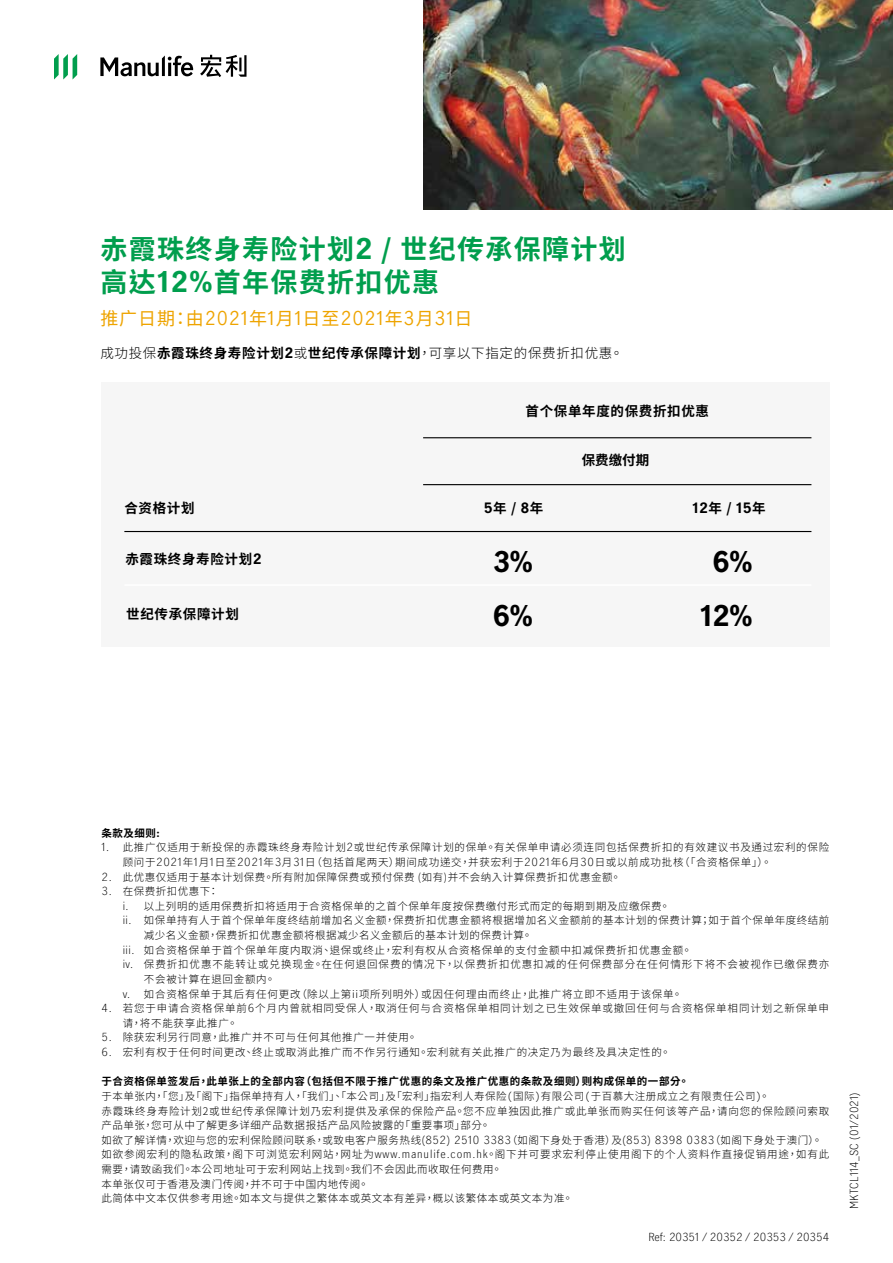
<style>
.page{position:relative;width:893px;height:1263px;background:#fff}
.page>*{position:absolute;margin:0;border:0;box-sizing:border-box;transform-origin:0 0}
.t1{font:700 27px/33px "Noto Sans CJ Ktc";letter-spacing:.05em;color:#009e4d}
.t2{font:700 27px/54.8px "Manulife JH Sans";color:#000}
.t3{font:18px "Noto Sans CJ Ktc";letter-spacing:.05em;color:#eea400}
.t4{font:700 13.5px "Noto Sans CJ Ktc";letter-spacing:.05em;color:#000}
.t5{font:300 13.5px "Noto Sans CJ Ktc";letter-spacing:.05em;color:#000}
.t6{font:700 13.5px "Manulife JH Sans";color:#000}
.t7{font:300 10.5px/14.7px "Noto Sans CJ Ktc";letter-spacing:.065em;color:#000}
.t8{font:300 10.5px/14.7px "Noto Sans CJ Ktc";letter-spacing:.085em;color:#000}
.t9{font:300 10.5px "Noto Sans CJ Ktc";letter-spacing:.09em;color:#000}
.t10{font:700 10.5px "Noto Sans CJ Ktc";letter-spacing:.05em;color:#000}
.t11{font:300 10.5px "Manulife JH Sans";color:#000}
.t12{font:300 10.5px "Manulife JH Sans";letter-spacing:.02em;color:#000}
.s1{font-family:"Manulife JH Sans"}
.s2{font-weight:700}
.s3{font-family:"Manulife JH Sans";font-weight:700}
.s4{font-family:"Noto Sans CJ Ktc"}
</style>
<div class="page">
<svg style="left:54px;top:54px;width:23px;height:26px"></svg>
<svg style="left:100px;top:56px;width:93px;height:20px"></svg>
<svg style="left:200px;top:55px;width:47px;height:22px"></svg>
<img style="left:423px;top:0;width:470px;height:210px">
<div style="left:101px;top:382px;width:728px;height:264px;background:#f6f6f6"></div>
<hr style="left:124px;top:584px;width:687px;height:2px;background:#fff">
<hr style="left:124px;top:531px;width:687px;height:1px;background:#000">
<hr style="left:423px;top:484px;width:388px;height:1px;background:#000">
<hr style="left:423px;top:437px;width:388px;height:1px;background:#000">
<h1 class="t1" style="left:100px;top:233px;width:527px">赤霞珠终身寿险计划<span class="s1">2</span> / 世纪传承保障计划高达<span class="s1">12%</span>首年保费折扣优惠</h1>
<h2 class="t3" style="left:100px;top:308px;width:374px">推广日期：由<span class="s1">2021</span>年<span class="s1">1</span>月<span class="s1">1</span>日至<span class="s1">2021</span>年<span class="s1">3</span>月<span class="s1">31</span>日</h2>
<p class="t5" style="left:100px;top:345px;width:524px">成功投保<span class="s2">赤霞珠终身寿险计划</span><span class="s3">2</span>或<span class="s2">世纪传承保障计划</span>，可享以下指定的保费折扣优惠。</p>
<p class="t4" style="left:525px;top:403px;width:185px">首个保单年度的保费折扣优惠</p>
<p class="t4" style="left:124px;top:500px;width:72px">合资格计划</p>
<p class="t4" style="left:125px;top:551px;width:137px">赤霞珠终身寿险计划<span class="s1">2</span></p>
<p class="t4" style="left:126px;top:606px;width:114px">世纪传承保障计划</p>
<p class="t4" style="left:582px;top:452px;width:69px">保费缴付期</p>
<p class="t4" style="left:484px;top:501px;width:61px"><span class="s1">5</span>年 / <span class="s1">8</span>年</p>
<p class="t6" style="left:692px;top:498px;width:75px">12<span class="s4">年 /</span> 15<span class="s4">年</span></p>
<h1 class="t2" style="left:700px;top:533px;width:54px;text-align:center">6%<br>12%</h1>
<h1 class="t2" style="left:493px;top:533px;width:41px">3%<br>6%</h1>
<p class="t10" style="left:101px;top:827px;width:60px">条款及细则<span class="s1">:</span></p>
<p class="t7" style="left:123px;top:840px;width:708px;text-indent:-21px"><span class="s1">1.</span> 此推广仅适用于新投保的赤霞珠终身寿险计划<span class="s1">2</span>或世纪传承保障计划的保单。有关保单申请必须连同包括保费折扣的有效建议书及通过宏利的保险顾问于<span class="s1">2021</span>年<span class="s1">1</span>月<span class="s1">1</span>日至<span class="s1">2021</span>年<span class="s1">3</span>月<span class="s1">31</span>日（包括首尾两天）期间成功递交，并获宏利于<span class="s1">2021</span>年<span class="s1">6</span>月<span class="s1">30</span>日或以前成功批核（「合资格保单」）。</p>
<p class="t7" style="left:101px;top:869px;width:521px"><span class="s1">2.</span> 此优惠仅适用于基本计划保费。所有附加保障保费或预付保费 (如有)并不会纳入计算保费折扣优惠金额。</p>
<p class="t7" style="left:101px;top:884px;width:119px"><span class="s1">3.</span> 在保费折扣优惠下：</p>
<p class="t7" style="left:123px;top:899px;width:549px"><span class="s1">i.</span> 以上列明的适用保费折扣将适用于合资格保单的之首个保单年度按保费缴付形式而定的每期到期及应缴保费。</p>
<p class="t7" style="left:123px;top:913px;width:708px"><span class="s1">ii.</span> 如保单持有人于首个保单年度终结前增加名义金额，保费折扣优惠金额将根据增加名义金额前的基本计划的保费计算；如于首个保单年度终结前</p>
<p class="t7" style="left:144px;top:928px;width:390px">减少名义金额，保费折扣优惠金额将根据减少名义金额后的基本计划的保费计算。</p>
<p class="t7" style="left:123px;top:943px;width:571px"><span class="s1">iii.</span> 如合资格保单于首个保单年度内取消、退保或终止，宏利有权从合资格保单的支付金额中扣减保费折扣优惠金额。</p>
<p class="t9" style="left:123px;top:958px;width:708px"><span class="s1">iv.</span> 保费折扣优惠不能转让或兑换现金。在任何退回保费的情况下，以保费折扣优惠扣减的任何保费部分在任何情形下将不会被视作已缴保费亦</p>
<p class="t7" style="left:144px;top:972px;width:133px">不会被计算在退回金额内。</p>
<p class="t7" style="left:123px;top:986px;width:561px"><span class="s1">v.</span> 如合资格保单于其后有任何更改（除以上第ii项所列明外）或因任何理由而终止，此推广将立即不适用于该保单。</p>
<p class="t8" style="left:123px;top:1001px;width:708px;text-indent:-21px"><span class="s1">4.</span> 若您于申请合资格保单前<span class="s1">6</span>个月内曾就相同受保人，取消任何与合资格保单相同计划之已生效保单或撤回任何与合资格保单相同计划之新保单申请，将不能获享此推广。</p>
<p class="t7" style="left:101px;top:1030px;width:317px"><span class="s1">5.</span> 除获宏利另行同意，此推广并不可与任何其他推广一并使用。</p>
<p class="t7" style="left:101px;top:1045px;width:571px"><span class="s1">6.</span> 宏利有权于任何时间更改、终止或取消此推广而不作另行通知。宏利就有关此推广的决定乃为最终及具决定性的。</p>
<p class="t10" style="left:101px;top:1075px;width:589px">于合资格保单签发后，此单张上的全部内容（包括但不限于推广优惠的条文及推广优惠的条款及细则）则构成保单的一部分。</p>
<p class="t7" style="left:101px;top:1089px;width:729px">于本单张内，「您」及「阁下」指保单持有人，「我们」、「本公司」及「宏利」指宏利人寿保险(国际)有限公司(于百慕大注册成立之有限责任公司)。<br>赤霞珠终身寿险计划2或世纪传承保障计划乃宏利提供及承保的保险产品。您不应单独因此推广或此单张而购买任何该等产品，请向您的保险顾问索取产品单张，您可从中了解更多详细产品数据报括产品风险披露的「重要事项」部分。<br>如欲了解详情，欢迎与您的宏利保险顾问联系，或致电客户服务热线<span class="s1">(852) 2510 3383</span>（如阁下身处于香港）及<span class="s1">(853) 8398 0383</span>（如阁下身处于澳门）。如欲参阅宏利的隐私政策，阁下可浏览宏利网站，网址为<span class="s1">www.manulife.com.hk</span>。阁下并可要求宏利停止使用阁下的个人资料作直接促销用途，如有此需要，请致函我们。本公司地址可于宏利网站上找到。我们不会因此而收取任何费用。<br>本单张仅可于香港及澳门传阅，并不可于中国内地传阅。<br>此简体中文本仅供参考用途。如本文与提供之繁体本或英文本有差异，概以该繁体本或英文本为准。</p>
<p class="t12" style="left:847px;top:1209px;width:118px;rotate:-90deg">MKTCL114_SC (01/2021)</p>
<p class="t11" style="left:648px;top:1230px;width:182px">Ref: 20351 / 20352 / 20353 / 20354</p>
</div>
